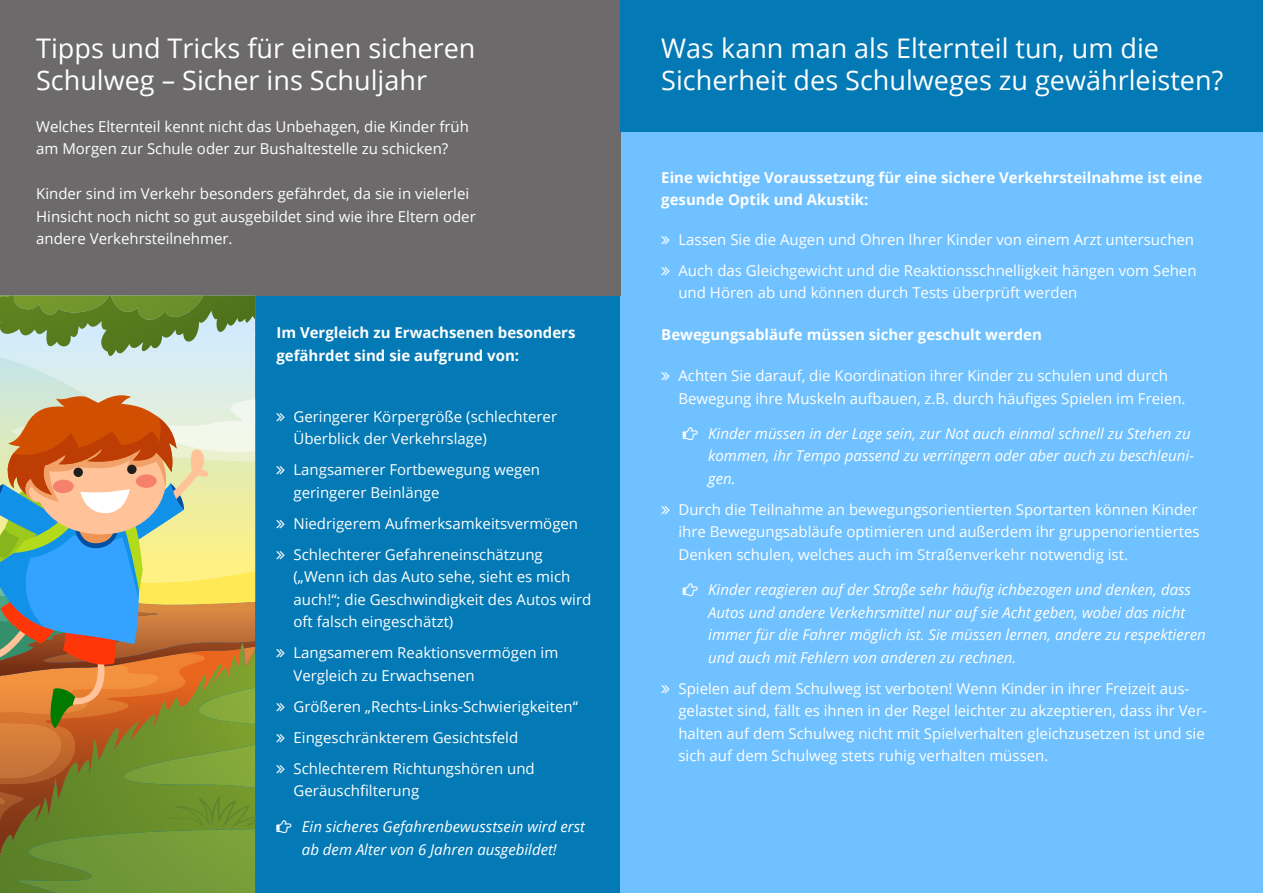
<style>
.page{position:relative;width:1263px;height:893px;background:#fff}
.page>*{position:absolute;margin:0;border:0;box-sizing:border-box;transform-origin:0 0}
.t1{font:27px/32.4px "Open Sans";color:#fff}
.t2{font:15px/22.5px "Open Sans";color:#fff}
.t3{font:italic 15px/22.5px "Open Sans";color:#fff}
.t4{font:700 15px/22.5px "Open Sans";color:#fff}
</style>
<div class="page">
<div style="left:4px;top:0;width:1259px;height:893px;background:#0379b5"></div>
<div style="left:621px;top:0;width:642px;height:893px;background:#70c1ff"></div>
<div style="left:0;top:0;width:621px;height:296px;background:#6c6a6a"></div>
<div style="left:621px;top:0;width:642px;height:132px;background:#0379b5"></div>
<svg style="left:0;top:731px;width:255px;height:162px;background:#6e9535"></svg>
<svg style="left:241px;top:795px;width:14px;height:34px"></svg>
<img style="left:0;top:731px;width:241px;height:124px">
<img style="left:0;top:296px;width:255px;height:96px">
<img style="left:0;top:296px;width:203px;height:24px">
<svg style="left:0;top:392px;width:255px;height:339px;background:#b7a076"></svg>
<div style="left:127px;top:465px;width:10px;height:9px;background:#1f1f1c;border-radius:50%"></div>
<svg style="left:73px;top:467px;width:10px;height:10px"></svg>
<h1 class="t1" style="left:36px;top:31px;width:441px">Tipps und Tricks für einen sicheren<br>Schulweg – Sicher ins Schuljahr</h1>
<h1 class="t1" style="left:661px;top:31px;width:563px">Was kann man als Elternteil tun, um die<br>Sicherheit des Schulweges zu gewährleisten?</h1>
<p class="t2" style="left:36px;top:115px;width:434px">Welches Elternteil kennt nicht das Unbehagen, die Kinder früh am Morgen zur Schule oder zur Bushaltestelle zu schicken?</p>
<p class="t2" style="left:36px;top:182px;width:441px">Kinder sind im Verkehr besonders gefährdet, da sie in vielerlei<br>Hinsicht noch nicht so gut ausgebildet sind wie ihre Eltern oder andere Verkehrsteilnehmer.</p>
<p class="t4" style="left:276px;top:321px;width:301px">Im Vergleich zu Erwachsenen besonders gefährdet sind sie aufgrund von:</p>
<p class="t2" style="left:293px;top:405px;width:265px">Geringerer Körpergröße (schlechterer<br>Überblick der Verkehrslage)</p>
<p class="t2" style="left:293px;top:458px;width:248px">Langsamerer Fortbewegung wegen geringerer Beinlänge</p>
<p class="t2" style="left:293px;top:507px;width:286px;line-height:31px">Niedrigerem Aufmerksamkeitsvermögen<br>Schlechterer Gefahreneinschätzung</p>
<p class="t2" style="left:293px;top:565px;width:299px">(„Wenn ich das Auto sehe, sieht es mich auch!“; die Geschwindigkeit des Autos wird oft falsch eingeschätzt)</p>
<p class="t2" style="left:293px;top:641px;width:266px">Langsamerem Reaktionsvermögen im<br>Vergleich zu Erwachsenen</p>
<p class="t2" style="left:293px;top:690px;width:286px;line-height:31px">Größeren „Rechts-Links-Schwierigkeiten“<br>Eingeschränkterem Gesichtsfeld<br>Schlechterem Richtungshören und</p>
<p class="t2" style="left:294px;top:779px;width:127px">Geräuschfilterung</p>
<p class="t3" style="left:302px;top:815px;width:285px">Ein sicheres Gefahrenbewusstsein wird erst ab dem Alter von 6 Jahren ausgebildet!</p>
<p class="t4" style="left:661px;top:166px;width:542px">Eine wichtige Voraussetzung für eine sichere Verkehrsteilnahme ist eine gesunde Optik und Akustik:</p>
<p class="t2" style="left:678px;top:223px;width:520px;line-height:31px">Lassen Sie die Augen und Ohren Ihrer Kinder von einem Arzt untersuchen<br>Auch das Gleichgewicht und die Reaktionsschnelligkeit hängen vom Sehen</p>
<p class="t2" style="left:678px;top:281px;width:400px">und Hören ab und können durch Tests überprüft werden</p>
<p class="t4" style="left:661px;top:323px;width:382px">Bewegungsabläufe müssen sicher geschult werden</p>
<p class="t2" style="left:678px;top:364px;width:509px">Achten Sie darauf, die Koordination ihrer Kinder zu schulen und durch<br>Bewegung ihre Muskeln aufbauen, z.B. durch häufiges Spielen im Freien.</p>
<p class="t3" style="left:708px;top:422px;width:487px">Kinder müssen in der Lage sein, zur Not auch einmal schnell zu Stehen zu kommen, ihr Tempo passend zu verringern oder aber auch zu beschleuni&shy;gen.</p>
<p class="t2" style="left:678px;top:498px;width:523px">Durch die Teilnahme an bewegungsorientierten Sportarten können Kinder ihre Bewegungsabläufe optimieren und außerdem ihr gruppenorientiertes<br>Denken schulen, welches auch im Straßenverkehr notwendig ist.</p>
<p class="t3" style="left:708px;top:578px;width:499px">Kinder reagieren auf der Straße sehr häufig ichbezogen und denken, dass Autos und andere Verkehrsmittel nur auf sie Acht geben, wobei das nicht immer für die Fahrer möglich ist. Sie müssen lernen, andere zu respektieren und auch mit Fehlern von anderen zu rechnen.</p>
<p class="t2" style="left:678px;top:677px;width:530px">Spielen auf dem Schulweg ist verboten! Wenn Kinder in ihrer Freizeit aus&shy;gelastet sind, fällt es ihnen in der Regel leichter zu akzeptieren, dass ihr Ver&shy;halten auf dem Schulweg nicht mit Spielverhalten gleichzusetzen ist und sie sich auf dem Schulweg stets ruhig verhalten müssen.</p>
</div>
